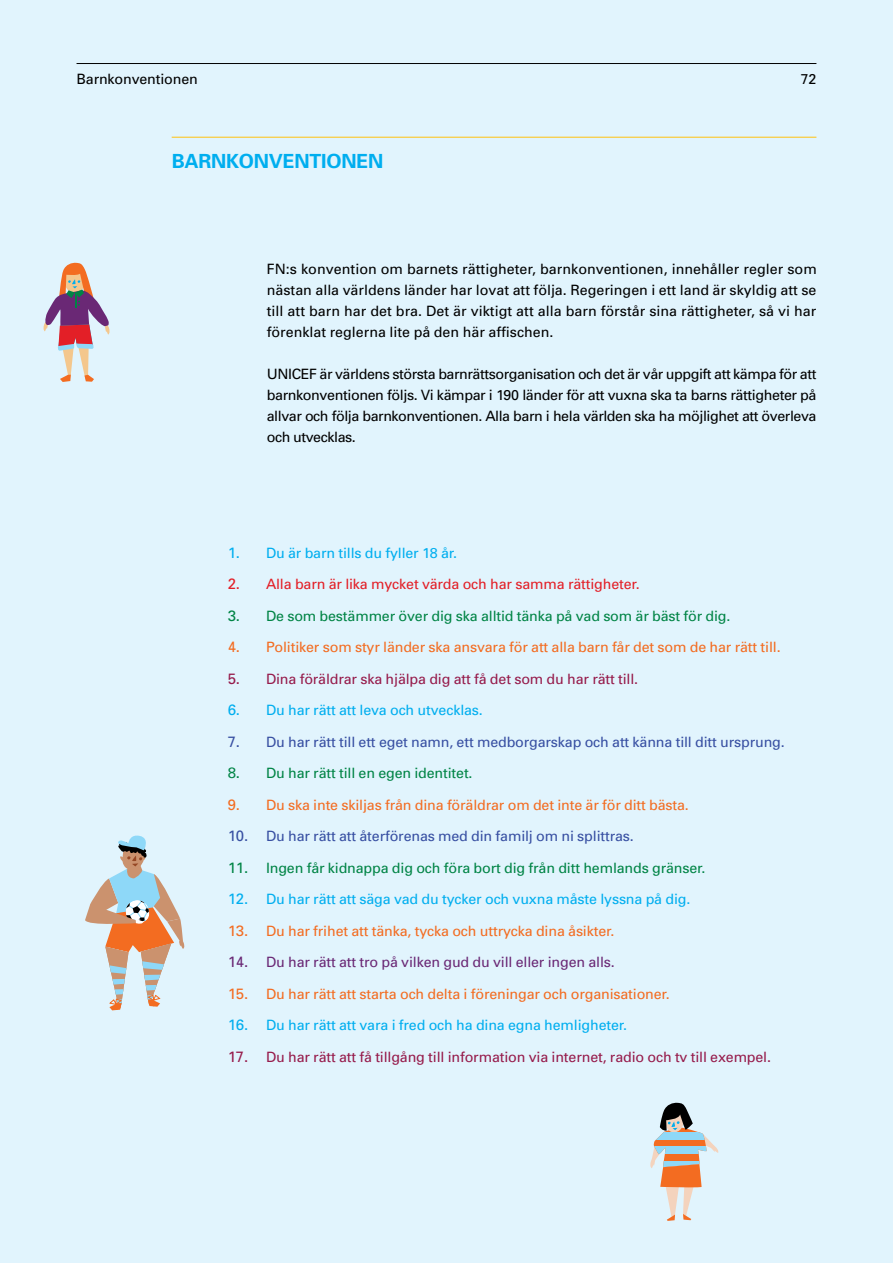
<style>
.page{position:relative;width:893px;height:1263px;background:#e1f4fd}
.page>*{position:absolute;margin:0;border:0;box-sizing:border-box;transform-origin:0 0}
.t1{font:700 19.5px "Univers";letter-spacing:-.01em;color:#00aeef}
.t2{font:14.25px/21px "Univers";letter-spacing:-.01em;color:#000;text-align:justify}
.t3{font:14.25px "Univers";letter-spacing:-.01em;color:#f36c21}
.t4{font:14.25px "Univers";letter-spacing:-.01em;color:#00aeef}
.t5{font:14.25px "Univers";letter-spacing:-.01em;color:#008445}
.t6{font:14.25px "Univers";letter-spacing:-.01em;color:#961b4b}
.t7{font:14.25px "Univers";letter-spacing:-.01em;color:#374fa2}
.t8{font:14.25px "Univers";letter-spacing:-.01em;color:#e31f27}
.t9{font:14.25px "Univers";letter-spacing:-.01em;color:#6a2875}
.s1{font-size:15px}
</style>
<div class="page">
<hr style="left:77px;top:63px;width:739px;height:1px;background:#000">
<hr style="left:172px;top:137px;width:644px;height:1px;background:#ffc20e">
<svg style="left:43px;top:262px;width:67px;height:120px"></svg>
<svg style="left:650px;top:1102px;width:69px;height:119px"></svg>
<svg style="left:85px;top:835px;width:99px;height:175px"></svg>
<p class="t2" style="left:77px;top:68px;width:123px">Barnkonventionen</p>
<h1 class="t1" style="left:172px;top:149px;width:213px">BARNKONVENTIONEN</h1>
<p class="t2" style="left:801px;top:68px;width:17px">72</p>
<p class="t2" style="left:267px;top:258px;width:551px">FN:s konvention om barnets rättigheter, barnkonventionen, innehåller regler som nästan alla världens länder har lovat att följa. Regeringen i ett land är skyldig att se till att barn har det bra. Det är viktigt att alla barn förstår sina rättigheter, så vi har förenklat reglerna lite på den här affischen.</p>
<p class="t2" style="left:267px;top:363px;width:551px">UNICEF är världens största barnrättsorganisation och det är vår uppgift att kämpa för att barnkonventionen följs. Vi kämpar i 190 länder för att vuxna ska ta barns rättigheter på allvar och följa barnkonventionen. Alla barn i hela världen ska ha möjlighet att överleva och utvecklas.</p>
<p class="t4" style="left:228px;top:544px;width:231px"><span class="s1">1.</span> Du är barn tills du fyller 18 år.</p>
<p class="t8" style="left:228px;top:575px;width:414px"><span class="s1">2.</span> Alla barn är lika mycket värda och har samma rättigheter.</p>
<p class="t5" style="left:228px;top:607px;width:504px"><span class="s1">3.</span> De som bestämmer över dig ska alltid tänka på vad som är bäst för dig.</p>
<p class="t3" style="left:228px;top:638px;width:554px"><span class="s1">4.</span> Politiker som styr länder ska ansvara för att alla barn får det som de har rätt till.</p>
<p class="t6" style="left:228px;top:670px;width:412px"><span class="s1">5.</span> Dina föräldrar ska hjälpa dig att få det som du har rätt till.</p>
<p class="t4" style="left:228px;top:701px;width:257px"><span class="s1">6.</span> Du har rätt att leva och utvecklas.</p>
<p class="t7" style="left:228px;top:733px;width:559px"><span class="s1">7.</span> Du har rätt till ett eget namn, ett medborgarskap och att känna till ditt ursprung.</p>
<p class="t5" style="left:228px;top:764px;width:246px"><span class="s1">8.</span> Du har rätt till en egen identitet.</p>
<p class="t3" style="left:228px;top:796px;width:463px"><span class="s1">9.</span> Du ska inte skiljas från dina föräldrar om det inte är för ditt bästa.</p>
<p class="t7" style="left:228px;top:827px;width:408px"><span class="s1">10.</span> Du har rätt att återförenas med din familj om ni splittras.</p>
<p class="t5" style="left:228px;top:859px;width:479px"><span class="s1">11.</span> Ingen får kidnappa dig och föra bort dig från ditt hemlands gränser.</p>
<p class="t4" style="left:228px;top:890px;width:464px"><span class="s1">12.</span> Du har rätt att säga vad du tycker och vuxna måste lyssna på dig.</p>
<p class="t3" style="left:228px;top:922px;width:388px"><span class="s1">13.</span> Du har frihet att tänka, tycka och uttrycka dina åsikter.</p>
<p class="t9" style="left:228px;top:953px;width:389px"><span class="s1">14.</span> Du har rätt att tro på vilken gud du vill eller ingen alls.</p>
<p class="t3" style="left:228px;top:985px;width:444px"><span class="s1">15.</span> Du har rätt att starta och delta i föreningar och organisationer.</p>
<p class="t4" style="left:228px;top:1016px;width:401px"><span class="s1">16.</span> Du har rätt att vara i fred och ha dina egna hemligheter.</p>
<p class="t6" style="left:228px;top:1048px;width:545px"><span class="s1">17.</span> Du har rätt att få tillgång till information via internet, radio och tv till exempel.</p>
</div>
